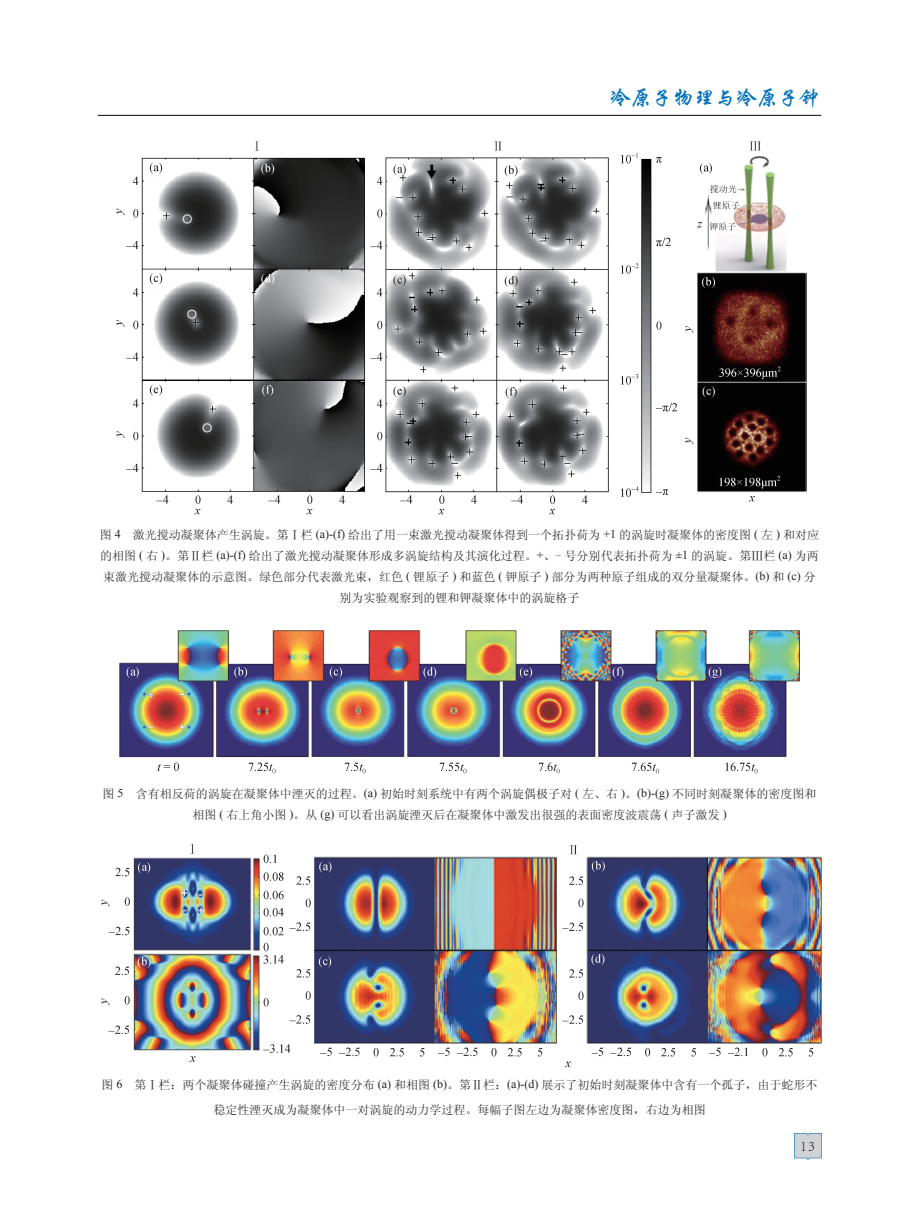
<style>
.page{position:relative;width:919px;height:1217px;background:#fff}
.page>*{position:absolute;margin:0;border:0;box-sizing:border-box;transform-origin:0 0}
.t1{font:21px "FZXKK GBK1 0";color:#0072bc}
.t2{font:300 15px "Adobe Song Std";color:#231f20}
.t3{font:12px/21px "Sim Sun";color:#231f20;text-align:center}
.s1{font-family:"Times New Roman"}
</style>
<div class="page">
<img style="left:794px;top:1133px;width:27px;height:26px">
<hr style="left:98px;top:115px;width:723px;height:1px;background:#231f20">
<img style="left:119px;top:630px;width:680px;height:144px">
<img style="left:101px;top:844px;width:720px;height:223px">
<img style="left:116px;top:141px;width:690px;height:374px">
<h1 class="t1" style="left:610px;top:87px;width:211px">冷原子物理与冷原子钟</h1>
<p class="t3" style="left:100px;top:524px;width:721px">图 <span class="s1">4</span> 激光搅动凝聚体产生涡旋。第Ⅰ栏 <span class="s1">(a)-(f)</span> 给出了用一束激光搅动凝聚体得到一个拓扑荷为 <span class="s1">+1</span> 的涡旋时凝聚体的密度图 <span class="s1">(</span> 左 <span class="s1">)</span> 和对应的相图 <span class="s1">(</span> 右 <span class="s1">)</span>。第Ⅱ栏 <span class="s1">(a)-(f)</span> 给出了激光搅动凝聚体形成多涡旋结构及其演化过程。<span class="s1">+</span>、- 号分别代表拓扑荷为 <span class="s1">±1</span> 的涡旋。第Ⅲ栏 <span class="s1">(a)</span> 为两束激光搅动凝聚体的示意图。绿色部分代表激光束，红色 <span class="s1">(</span> 锂原子 <span class="s1">)</span> 和蓝色 <span class="s1">(</span> 钾原子 <span class="s1">)</span> 部分为两种原子组成的双分量凝聚体。<span class="s1">(b)</span> 和 <span class="s1">(c)</span> 分别为实验观察到的锂和钾凝聚体中的涡旋格子</p>
<p class="t3" style="left:103px;top:782px;width:715px">图 <span class="s1">5</span> 含有相反荷的涡旋在凝聚体中湮灭的过程。<span class="s1">(a)</span> 初始时刻系统中有两个涡旋偶极子对 <span class="s1">(</span> 左、右 <span class="s1">)</span>。<span class="s1">(b)-(g)</span> 不同时刻凝聚体的密度图和相图 <span class="s1">(</span> 右上角小图 <span class="s1">)</span>。从 <span class="s1">(g)</span> 可以看出涡旋湮灭后在凝聚体中激发出很强的表面密度波震荡 <span class="s1">(</span> 声子激发 <span class="s1">)</span></p>
<p class="t3" style="left:101px;top:1071px;width:717px;line-height:25.5px">图 <span class="s1">6</span> 第Ⅰ栏：两个凝聚体碰撞产生涡旋的密度分布 <span class="s1">(a)</span> 和相图 <span class="s1">(b)</span>。第Ⅱ栏：<span class="s1">(a)-(d)</span> 展示了初始时刻凝聚体中含有一个孤子，由于蛇形不稳定性湮灭成为凝聚体中一对涡旋的动力学过程。每幅子图左边为凝聚体密度图，右边为相图</p>
<p class="t2" style="left:800px;top:1136px;width:16px">13</p>
</div>
